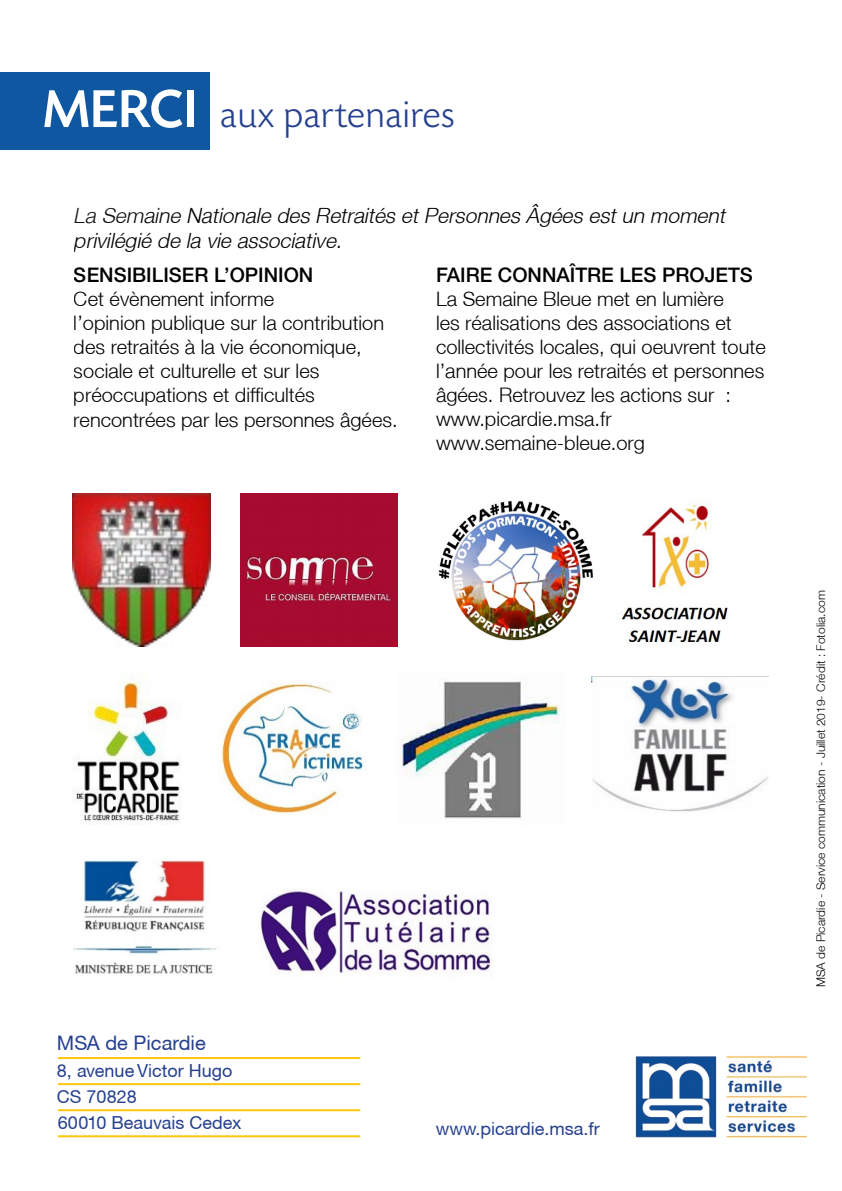
<style>
.page{position:relative;width:842px;height:1191px;background:#fff}
.page>*{position:absolute;margin:0;border:0;box-sizing:border-box;transform-origin:0 0}
.t1{font:300 40px "Today SHOP";letter-spacing:.04em;color:#25408f}
.t2{font:italic 300 21px/25.2px "Helvetica Neue LT";color:#000}
.t3{font:300 20px/24px "Helvetica Neue LT";color:#000}
.t4{font:500 20px "Helvetica Neue LT";color:#000}
.t5{font:20px "Helvetica Neue CE";color:#25408f}
.t6{font:18px "Helvetica Neue CE";color:#25408f}
.t7{font:300 12px "Helvetica Neue LT";color:#000}
.s1{font-weight:500;font-size:56px;color:#fff}
</style>
<div class="page">
<img style="left:635px;top:1055px;width:173px;height:83px">
<hr style="left:58px;top:1057px;width:302px;height:2px;background:#ffc60b">
<hr style="left:58px;top:1083px;width:302px;height:2px;background:#ffc60b">
<hr style="left:58px;top:1109px;width:302px;height:2px;background:#ffc60b">
<hr style="left:58px;top:1135px;width:302px;height:2px;background:#ffc60b">
<div style="left:0;top:72px;width:210px;height:77px;background:#1057a2"></div>
<img style="left:72px;top:493px;width:138px;height:153px">
<img style="left:438px;top:501px;width:155px;height:140px">
<img style="left:616px;top:500px;width:112px;height:146px">
<img style="left:260px;top:891px;width:231px;height:84px">
<img style="left:591px;top:676px;width:177px;height:136px">
<img style="left:74px;top:860px;width:143px;height:114px">
<img style="left:220px;top:683px;width:143px;height:131px">
<img style="left:73px;top:679px;width:107px;height:142px">
<img style="left:241px;top:493px;width:156px;height:153px">
<img style="left:399px;top:681px;width:164px;height:138px">
<p class="t1" style="left:44px;top:93px;width:412px"><span class="s1">MERCI</span> aux partenaires</p>
<p class="t2" style="left:74px;top:202px;width:657px">La Semaine Nationale des Retraités etPersonnes Âgées estun moment privilégié de la vie associative.</p>
<p class="t4" style="left:74px;top:263px;width:241px">SENSIBILISER L’OPINION</p>
<p class="t3" style="left:74px;top:286px;width:325px">Cet évènement informe<br>l’opinion publique sur la contribution des retraités à la vie économique, sociale et culturelle et sur les préoccupations et difficultés rencontrées par les personnes âgées.</p>
<p class="t4" style="left:436px;top:263px;width:318px">FAIRE CONNAÎTRE LES PROJETS</p>
<p class="t3" style="left:436px;top:286px;width:331px">La Semaine Bleue met en lumière<br>les réalisations des associations et collectivités locales, qui oeuvrent toute l’année pour les retraités et personnes âgées. Retrouvez les actions sur : www.picardie.msa.fr www.semaine-bleue.org</p>
<p class="t5" style="left:57px;top:1030px;width:150px">MSA de Picardie</p>
<p class="t6" style="left:57px;top:1059px;width:177px">8, avenue Victor Hugo</p>
<p class="t6" style="left:57px;top:1085px;width:81px">CS 70828</p>
<p class="t6" style="left:58px;top:1111px;width:185px">60010 Beauvais Cedex</p>
<p class="t6" style="left:436px;top:1118px;width:165px">www.picardie.msa.fr</p>
<p class="t7" style="left:813px;top:987px;width:398px;rotate:-90deg">MSA de Picardie - Service communication - Juillet 2019- Crédit : Fotolia.com</p>
</div>
